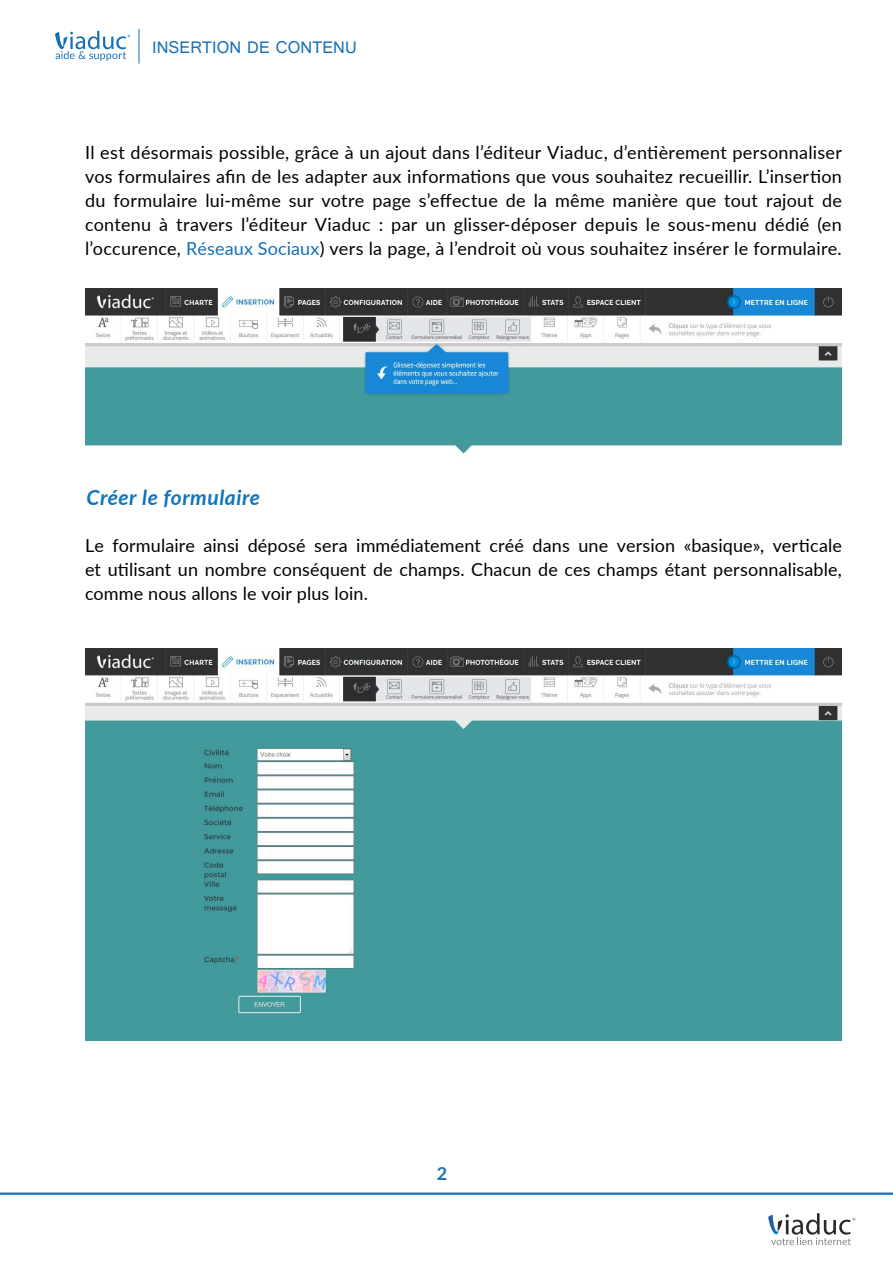
<style>
.page{position:relative;width:893px;height:1263px;background:#fff}
.page>*{position:absolute;margin:0;border:0;box-sizing:border-box;transform-origin:0 0}
.t1{font:italic 700 21px "Lato";letter-spacing:.025em;color:#1075bb}
.t2{font:18px/24px "Lato";letter-spacing:.01em;color:#000;text-align:justify}
.t3{font:18px "Raavi";letter-spacing:.01em;color:#1570b7}
.t4{font:700 18px "Lato";color:#1570b7}
.s1{color:#1570b7}
</style>
<div class="page">
<hr style="left:139px;top:29px;width:1px;height:35px;background:#1570b7">
<hr style="left:0;top:1192px;width:893px;height:3px;background:#1570b7">
<svg style="left:768px;top:1213px;width:87px;height:32px"></svg>
<svg style="left:55px;top:31px;width:75px;height:30px"></svg>
<img style="left:85px;top:289px;width:757px;height:165px">
<img style="left:85px;top:648px;width:757px;height:392px">
<p class="t3" style="left:152px;top:36px;width:206px">INSERTION DE CONTENU</p>
<p class="t2" style="left:85px;top:140px;width:758px">Il est désormais possible, grâce à un ajout dans l’éditeur Viaduc, d’entièrement personnaliser vos formulaires afin de les adapter aux informations que vous souhaitez recueillir. L’insertion du formulaire lui-même sur votre page s’effectue de la même manière que tout rajout de contenu à travers l’éditeur Viaduc : par un glisser-déposer depuis le sous-menu dédié (en l’occurence, <span class="s1">Réseaux Sociaux</span>) vers la page, à l’endroit où vous souhaitez insérer le formulaire.</p>
<p class="t1" style="left:87px;top:482px;width:175px">Créer le formulaire</p>
<p class="t2" style="left:85px;top:533px;width:758px">Le formulaire ainsi déposé sera immédiatement créé dans une version «basique», verticale et utilisant un nombre conséquent de champs. Chacun de ces champs étant personnalisable, comme nous allons le voir plus loin.</p>
<p class="t4" style="left:437px;top:1160px;width:12px">2</p>
</div>
